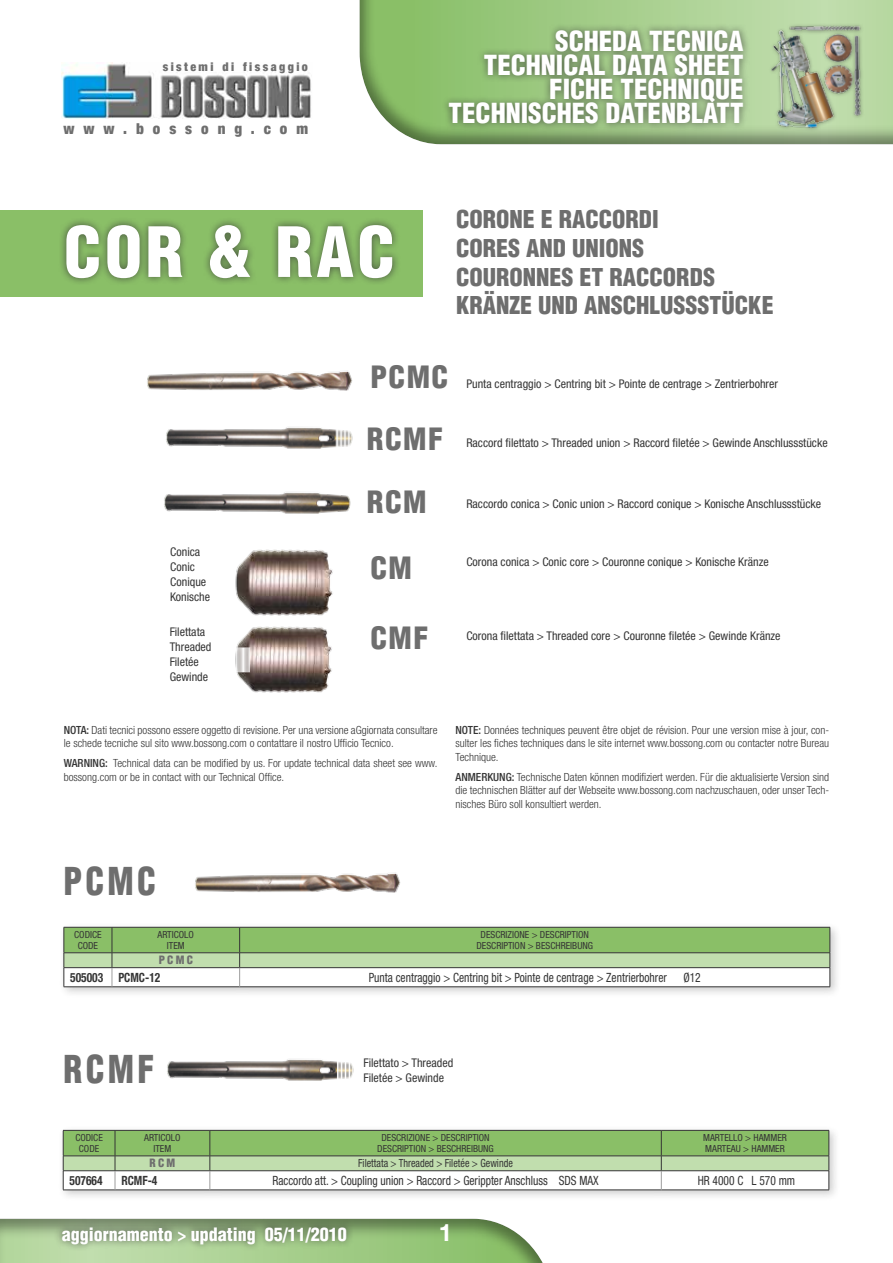
<style>
.page{position:relative;width:893px;height:1263px;background:#fff}
.page>*{position:absolute;margin:0;border:0;box-sizing:border-box;transform-origin:0 0}
.t1{font:900 condensed 67.5px "Helvetica LT Std";color:#fff}
.t2{font:900 condensed 37.5px "Helvetica LT Std";letter-spacing:.1em;color:#6e6e6e;scale:.9 1}
.t3{font:900 condensed 30px "Helvetica LT Std";letter-spacing:.05em;color:#6e6e6e}
.t4{font:900 condensed 27px/24px "Helvetica LT Std";color:#fff;text-align:right}
.t5{font:900 condensed 24px/28.8px "Helvetica LT Std";color:#6e6e6e}
.t6{font:700 24px "Helvetica Neue LT Std";color:#fff}
.t7{font:900 condensed 18px "Helvetica LT Std";color:#fff}
.t8{font:900 condensed 15px "Helvetica Neue";letter-spacing:.6em;color:#6e6e6e}
.t9{font:condensed 12.75px "Helvetica Neue LT Std";color:#353535;scale:.9 1}
.t10{font:700 condensed 12.75px "Helvetica Neue LT Std";color:#353535;scale:.9 1}
.t11{font:condensed 12px/15px "Helvetica Neue LT Std";color:#353535}
.t12{font:900 condensed 12px "Helvetica Neue";letter-spacing:.2em;color:#6e6e6e}
.t13{font:300 condensed 11.25px/13.5px "Helvetica Neue LT Std";color:#353535}
.t14{font:condensed 11.25px "Helvetica Neue LT Std";color:#353535;scale:.9 1}
.t15{font:900 condensed 11.25px "Helvetica LT Std";color:#6e6e6e}
.t16{font:condensed 9.75px/10.5px "Helvetica Neue LT Std";color:#353535;text-align:center}
.s1{font-weight:500}
</style>
<div class="page">
<div style="left:0;top:1218px;width:554px;height:45px;background:#353535;opacity:.5"></div>
<div style="left:359px;top:0;width:534px;height:145px;background:#353535;opacity:.5"></div>
<div style="left:441px;top:23px;width:309px;height:109px;background:#353535;opacity:.75"></div>
<div style="left:54px;top:1218px;width:300px;height:33px;background:#353535;opacity:.75"></div>
<img style="left:61px;top:63px;width:250px;height:55px">
<img style="left:769px;top:20px;width:96px;height:113px">
<div style="left:0;top:211px;width:423px;height:86px;background:#8abf67"></div>
<div style="left:58px;top:216px;width:343px;height:69px;background:#353535;opacity:.75"></div>
<img style="left:164px;top:492px;width:187px;height:22px">
<img style="left:147px;top:370px;width:206px;height:21px">
<img style="left:235px;top:549px;width:98px;height:144px">
<div style="left:59px;top:922px;width:783px;height:76px;background:#353535;opacity:.25"></div>
<svg style="left:64px;top:927px;width:767px;height:60px"></svg>
<img style="left:195px;top:872px;width:206px;height:21px">
<div style="left:58px;top:1125px;width:782px;height:76px;background:#353535;opacity:.25"></div>
<svg style="left:63px;top:1130px;width:767px;height:60px"></svg>
<img style="left:167px;top:1059px;width:187px;height:22px">
<svg style="left:236px;top:647px;width:14px;height:25px"></svg>
<svg style="left:337px;top:1059px;width:16px;height:22px"></svg>
<img style="left:166px;top:427px;width:187px;height:22px">
<svg style="left:336px;top:427px;width:16px;height:22px"></svg>
<p class="t12" style="left:163px;top:59px;width:147px">sistemi di fissaggio</p>
<h3 class="t8" style="left:63px;top:119px;width:246px">www.bossong.com</h3>
<h1 class="t1" style="left:64px;top:209px;width:292px">COR &amp; RAC</h1>
<h3 class="t4" style="left:449px;top:29px;width:296px">SCHEDA TECNICA<br>TECHNICAL DATA SHEET<br>FICHE TECHNIQUE<br>TECHNISCHES DATENBLATT</h3>
<h3 class="t5" style="left:456px;top:205px;width:193px">CORONE E RACCORDI<br>CORES AND</h3>
<h3 class="t5" style="left:572px;top:233px;width:60px">UNIONS</h3>
<h3 class="t5" style="left:456px;top:262px;width:81px">COURONNES</h3>
<h3 class="t5" style="left:580px;top:262px;width:123px">ET RACCORDS</h3>
<h3 class="t5" style="left:456px;top:291px;width:96px">KRÄNZE UND</h3>
<h3 class="t5" style="left:584px;top:291px;width:14px">ANSCHLUSSST</h3>
<h3 class="t5" style="left:722px;top:291px;width:51px">ÜCKE</h3>
<p class="t11" style="left:170px;top:544px;width:41px">Conica<br>Conic<br>Conique<br>Konische</p>
<p class="t11" style="left:170px;top:624px;width:43px">Filettata<br>Threaded<br>Filetée<br>Gewinde</p>
<h3 class="t3" style="left:370px;top:358px;width:77px">PCMC</h3>
<h3 class="t3" style="left:367px;top:420px;width:75px">RCMF</h3>
<h3 class="t3" style="left:367px;top:483px;width:61px">RCM</h3>
<h3 class="t3" style="left:370px;top:549px;width:43px">CM</h3>
<h3 class="t3" style="left:370px;top:619px;width:57px">CMF</h3>
<p class="t11" style="left:466px;top:376px;width:313px">Punta centraggio &gt; Centring bit &gt; Pointe de centrage &gt; Zentrierbohrer</p>
<p class="t11" style="left:466px;top:435px;width:363px">Raccord filettato &gt; Threaded union &gt; Raccord filetée &gt; Gewinde Anschlussstücke</p>
<p class="t11" style="left:466px;top:496px;width:356px">Raccordo conica &gt; Conic union &gt; Raccord conique &gt; Konische Anschlussstücke</p>
<p class="t11" style="left:466px;top:554px;width:304px">Corona conica &gt; Conic core &gt; Couronne conique &gt; Konische Kränze</p>
<p class="t11" style="left:466px;top:628px;width:316px">Corona filettata &gt; Threaded core &gt; Couronne filetée &gt; Gewinde Kränze</p>
<p class="t13" style="left:64px;top:723px;width:375px"><span class="s1">NOTA:</span> Dati tecnici possono essere oggetto di revisione. Per una versione aGgiornata consultare le schede tecniche sul sito www.bossong.com o contattare il nostro Ufficio Tecnico.</p>
<p class="t13" style="left:64px;top:756px;width:375px"><span class="s1">WARNING:</span> Technical data can be modified by us. For update technical data sheet see www. bossong.com or be in contact with our Technical Office.</p>
<p class="t13" style="left:455px;top:723px;width:375px;text-align:justify"><span class="s1">NOTE:</span> Données techniques peuvent être objet de révision. Pour une version mise à jour, con&shy;sulter les fiches techniques dans le site internet www.bossong.com ou contacter notre Bureau Technique.</p>
<p class="t13" style="left:455px;top:770px;width:375px;text-align:justify"><span class="s1">ANMERKUNG:</span> Technische Daten können modifiziert werden. Für die aktualisierte Version sind die technischen Blätter auf der Webseite www.bossong.com nachzuschauen, oder unser Tech&shy;nisches Büro soll konsultiert werden.</p>
<h2 class="t2" style="left:63px;top:858px;width:102px">PCMC</h2>
<p class="t16" style="left:74px;top:929px;width:29px">CODICE<br>CODE</p>
<p class="t16" style="left:158px;top:929px;width:38px">ARTICOLO<br>ITEM</p>
<p class="t16" style="left:476px;top:929px;width:90px;text-align:left;text-indent:4px">DESCRIZIONE &gt; Description<br>DESCRIPTION &gt; Beschreib</p>
<p class="t16" style="left:577px;top:940px;width:11px">ung</p>
<p class="t15" style="left:159px;top:953px;width:35px">PCMC</p>
<p class="t10" style="left:70px;top:969px;width:102px">505003 PCMC-12</p>
<p class="t9" style="left:369px;top:970px;width:333px">Punta centraggio &gt; Centring bit &gt; Pointe de centrage &gt; Zentrierbohrer</p>
<p class="t9" style="left:683px;top:970px;width:21px">Ø12</p>
<h2 class="t2" style="left:64px;top:1046px;width:99px">RCMF</h2>
<p class="t11" style="left:364px;top:1055px;width:91px">Filettato &gt; Threaded<br>Filetée &gt; Gewinde</p>
<p class="t16" style="left:75px;top:1132px;width:29px">CODICE<br>CODE</p>
<p class="t16" style="left:144px;top:1132px;width:38px">ARTICOLO<br>ITEM</p>
<p class="t16" style="left:377px;top:1132px;width:90px;text-align:left;text-indent:4px">DESCRIZIONE &gt; Description<br>DESCRIPTION &gt; Beschreib</p>
<p class="t16" style="left:478px;top:1143px;width:11px">ung</p>
<p class="t16" style="left:703px;top:1132px;width:85px;text-align:left">MARTELLO &gt; HAMMER martea</p>
<p class="t16" style="left:736px;top:1143px;width:51px">u &gt; HAMMER</p>
<p class="t15" style="left:150px;top:1156px;width:27px">RCM</p>
<p class="t14" style="left:358px;top:1157px;width:173px">Filettata &gt; Threaded &gt; Filetée &gt; Gewinde</p>
<p class="t10" style="left:70px;top:1172px;width:38px">507664</p>
<p class="t10" style="left:121px;top:1172px;width:42px">RCMF-4</p>
<p class="t9" style="left:272px;top:1173px;width:364px">Raccordo att. &gt; Coupling union &gt; Raccord &gt; Gerippter Anschluss SDS MAX</p>
<p class="t9" style="left:698px;top:1173px;width:110px">HR 4000 C L 570 mm</p>
<h3 class="t7" style="left:62px;top:1223px;width:286px">AGGIORNAMENTO &gt; UPDATING 05/11/2010</h3>
<h3 class="t6" style="left:439px;top:1217px;width:15px">1</h3>
</div>
